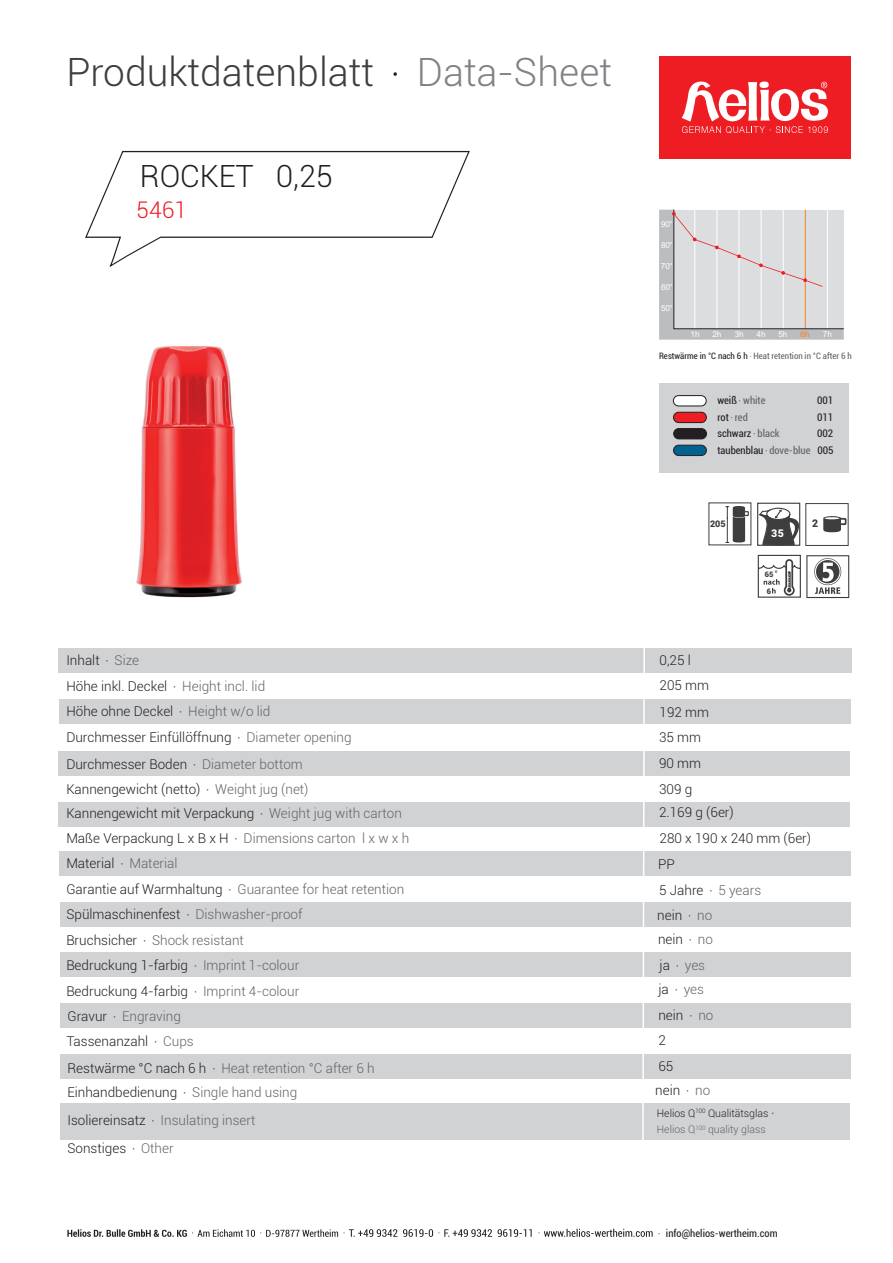
<style>
.page{position:relative;width:893px;height:1263px;background:#fff}
.page>*{position:absolute;margin:0;border:0;box-sizing:border-box;transform-origin:0 0}
.t1{font:300 39px "Roboto";color:#3e3e3f}
.t2{font:300 30.6px "Roboto";color:#231f20}
.t3{font:300 22.95px "Roboto";color:#ee1d23}
.t4{font:300 13.5px/25.2px "Roboto";color:#231f20}
.t5{font:300 13.5px/23.7px "Roboto";color:#636366}
.t6{font:condensed 10.5px/16.5px "Roboto";color:#231f20;text-align:right}
.t7{font:300 10.5px/16.2px "Roboto";color:#231f20}
.t8{font:condensed 10.5px "Roboto";color:#636366}
.t9{font:900 10.5px "Roboto";color:#fff}
.t10{font:900 10.5px "Roboto";color:#3e3e3f}
.t11{font:900 9px "Roboto";color:#3e3e3f}
.t12{font:condensed 8.85px "Roboto";color:#636366}
.t13{font:8.25px "Arial";color:#fff}
.t14{font:8.25px "Arial";color:#f58220}
.t15{font:900 7.5px "Roboto";color:#3e3e3f}
.s1{font-family:"Myriad Pro";font-weight:400;color:#231f20}
.s2{color:#808285}
.s3{font-family:"Myriad Pro";font-weight:400}
.s4{color:#636366}
.s5{color:#231f20}
.s6{font-family:"Myriad Pro";font-stretch:normal;font-size:9px;color:#231f20}
.s7{font-family:"Myriad Pro";font-stretch:normal;color:#231f20}
.s8{font-family:"Myriad Pro";font-stretch:normal}
.s9{font-family:"Arial";font-weight:400}
.s10{font-family:"Arial";font-stretch:normal;font-size:9px}
</style>
<div class="page">
<svg style="left:67px;top:1229px;width:586px;height:8px"></svg>
<div style="left:659px;top:56px;width:191px;height:103px;background:#ee1d23"></div>
<svg style="left:682px;top:81px;width:146px;height:52px"></svg>
<div style="left:58px;top:648px;width:794px;height:24px;background:#d1d2d4"></div>
<div style="left:59px;top:699px;width:792px;height:25px;background:#d1d2d4"></div>
<div style="left:58px;top:751px;width:792px;height:25px;background:#d1d2d4"></div>
<div style="left:58px;top:802px;width:792px;height:24px;background:#d1d2d4"></div>
<div style="left:59px;top:851px;width:792px;height:25px;background:#d1d2d4"></div>
<div style="left:60px;top:902px;width:791px;height:25px;background:#d1d2d4"></div>
<div style="left:60px;top:952px;width:790px;height:25px;background:#d1d2d4"></div>
<div style="left:60px;top:1003px;width:790px;height:25px;background:#d1d2d4"></div>
<div style="left:60px;top:1054px;width:790px;height:25px;background:#d1d2d4"></div>
<img style="left:136px;top:346px;width:106px;height:252px">
<svg style="left:85px;top:150px;width:385px;height:117px"></svg>
<svg style="left:725px;top:506px;width:24px;height:37px"></svg>
<div style="left:757px;top:503px;width:43px;height:43px;border:1px solid #3e3e3f"></div>
<svg style="left:758px;top:507px;width:42px;height:38px"></svg>
<div style="left:805px;top:503px;width:44px;height:43px;border:1px solid #3e3e3f"></div>
<svg style="left:823px;top:516px;width:23px;height:16px"></svg>
<svg style="left:757px;top:554px;width:92px;height:44px"></svg>
<div style="left:659px;top:383px;width:190px;height:89px;background:#d1d2d4"></div>
<div style="left:673px;top:396px;width:33px;height:10px;background:#fff;border-radius:5px"></div>
<div style="left:673px;top:395px;width:33px;height:11px;border:1px solid #231f20;border-radius:5px"></div>
<div style="left:673px;top:412px;width:33px;height:11px;background:#ee1d23;border-radius:5px"></div>
<div style="left:673px;top:412px;width:34px;height:11px;border:1px solid #231f20;border-radius:5px"></div>
<div style="left:674px;top:429px;width:32px;height:10px;background:#231f20;border-radius:5px"></div>
<div style="left:673px;top:428px;width:34px;height:11px;border:1px solid #231f20;border-radius:5px"></div>
<div style="left:673px;top:445px;width:33px;height:11px;background:#01618f;border-radius:5px"></div>
<div style="left:673px;top:445px;width:34px;height:11px;border:1px solid #231f20;border-radius:5px"></div>
<svg style="left:659px;top:209px;width:185px;height:131px;background:#d6d5d6"></svg>
<div style="left:60px;top:1103px;width:790px;height:36px;background:#d1d2d4"></div>
<svg style="left:641px;top:648px;width:5px;height:492px"></svg>
<h1 class="t1" style="left:66px;top:45px;width:547px">Produktdatenblatt <span class="s1">.</span> <span class="s2">Data-Sheet</span></h1>
<h2 class="t2" style="left:140px;top:155px;width:195px">ROCKET 0,25</h2>
<h3 class="t3" style="left:136px;top:194px;width:52px">5461</h3>
<p class="t4" style="left:66px;top:646px;width:200px;line-height:26.1px">Inhalt <span class="s3">.</span> <span class="s4">Size<br></span>Höhe inkl. Deckel <span class="s3">.</span> <span class="s4">Height incl. lid</span></p>
<p class="t4" style="left:66px;top:698px;width:206px">Höhe ohne Deckel <span class="s3">.</span> <span class="s4">Height w/o lid</span></p>
<p class="t4" style="left:66px;top:724px;width:287px;line-height:26px">Durchmesser Einfüllöffnung <span class="s3">.</span> <span class="s4">Diameter opening<br></span>Durchmesser Boden <span class="s3">.</span> <span class="s4">Diameter bottom<br></span>Kannengewicht (netto) <span class="s3">.</span> <span class="s4">Weight jug (net)</span></p>
<p class="t4" style="left:66px;top:800px;width:344px">Kannengewicht mit Verpackung <span class="s3">.</span> <span class="s4">Weight jug with carton </span>Maße Verpackung L x B x H <span class="s3">.</span> <span class="s4">Dimensions carton l x w x h </span>Material <span class="s3">.</span> <span class="s4">Material<br></span>Garantie auf Warmhaltung <span class="s3">.</span> <span class="s4">Guarantee for heat retention </span>Spülmaschinenfest <span class="s3">.</span> <span class="s4">Dishwasher-proof<br></span>Bruchsicher <span class="s3">.</span> <span class="s4">Shock resistant<br></span>Bedruckung 1-farbig <span class="s3">.</span> <span class="s4">Imprint 1-colour</span></p>
<p class="t4" style="left:66px;top:979px;width:234px">Bedruckung 4-farbig <span class="s3">.</span> <span class="s4">Imprint 4-colour<br></span>Gravur <span class="s3">.</span> <span class="s4">Engraving<br></span>Tassenanzahl <span class="s3">.</span> <span class="s4">Cups</span></p>
<p class="t5" style="left:67px;top:1056px;width:309px"><span class="s5">Restwärme °C nach 6 h</span> <span class="s1">.</span> Heat retention °C after 6 h<br><span class="s5">Einhandbedienung</span> <span class="s1">.</span> Single hand using</p>
<p class="t13" style="left:661px;top:218px;width:13px">90°</p>
<p class="t13" style="left:661px;top:239px;width:13px">80°</p>
<p class="t13" style="left:661px;top:260px;width:13px">70°</p>
<p class="t13" style="left:661px;top:281px;width:13px">60°</p>
<p class="t13" style="left:661px;top:302px;width:13px">50°</p>
<p class="t13" style="left:690px;top:329px;width:11px">1h</p>
<p class="t13" style="left:712px;top:329px;width:11px">2h</p>
<p class="t13" style="left:735px;top:329px;width:11px">3h</p>
<p class="t13" style="left:756px;top:329px;width:11px">4h</p>
<p class="t13" style="left:778px;top:329px;width:11px">5h</p>
<p class="t14" style="left:801px;top:329px;width:11px">6h</p>
<p class="t13" style="left:823px;top:329px;width:11px">7h</p>
<p class="t12" style="left:659px;top:350px;width:194px"><span class="s5">Restwärme in °C nach 6 h</span> <span class="s6">.</span> Heat retention in °C after 6 h</p>
<p class="t8" style="left:717px;top:393px;width:50px"><span class="s5">weiß</span> <span class="s7">.</span> white</p>
<p class="t6" style="left:817px;top:392px;width:18px">001</p>
<p class="t6" style="left:717px;top:408px;width:32px">rot <span class="s8">.</span> <span class="s4">red</span></p>
<p class="t6" style="left:817px;top:408px;width:18px">011</p>
<p class="t6" style="left:717px;top:425px;width:64px">schwarz <span class="s8">.</span> <span class="s4">black</span></p>
<p class="t6" style="left:717px;top:425px;width:118px">002<br>taubenblau <span class="s8">.</span> <span class="s4">dove-blue</span> 005</p>
<p class="t11" style="left:710px;top:518px;width:17px">205</p>
<p class="t4" style="left:659px;top:647px;width:51px">0,25 l<br>205 mm</p>
<p class="t9" style="left:771px;top:526px;width:14px">35</p>
<p class="t15" style="left:765px;top:569px;width:10px">65</p>
<p class="t15" style="left:767px;top:586px;width:6px">6</p>
<p class="t10" style="left:812px;top:516px;width:8px">2</p>
<p class="t4" style="left:659px;top:699px;width:52px;line-height:25.8px">192 mm<br>35 mm<br>90 mm<br>309 g</p>
<p class="t4" style="left:658px;top:799px;width:155px;line-height:26px">2.169 g (6er)<br>280 x 190 x 240 mm (6er)<br>PP</p>
<p class="t4" style="left:659px;top:877px;width:104px">5 Jahre <span class="s3">.</span> <span class="s4">5 years</span></p>
<p class="t4" style="left:657px;top:903px;width:57px;line-height:23.5px">nein <span class="s3">.</span> <span class="s4">no </span>nein <span class="s3">.</span> <span class="s4">no</span></p>
<p class="t5" style="left:658px;top:952px;width:48px;line-height:24.5px"><span class="s5">ja</span> <span class="s1">.</span> yes <span class="s5">ja</span> <span class="s1">.</span> yes</p>
<p class="t4" style="left:658px;top:1002px;width:56px">nein <span class="s3">.</span> <span class="s4">no<br></span>2<br>65</p>
<p class="t4" style="left:655px;top:1077px;width:56px">nein <span class="s3">.</span> <span class="s4">no</span></p>
<p class="t5" style="left:67px;top:1108px;width:190px"><span class="s5">Isoliereinsatz</span> <span class="s1">.</span> Insulating insert</p>
<p class="t7" style="left:657px;top:1105px;width:119px">Helios Q<sup>100</sup> Qualitätsglas <span class="s9">·<br></span><span class="s4">Helios Q</span><sup>100</sup> <span class="s4">quality glass</span></p>
<p class="t4" style="left:67px;top:1135px;width:108px">Sonstiges <span class="s3">.</span> <span class="s4">Other</span></p>
<p class="t6" style="left:658px;top:1224px;width:121px"><span class="s10">·</span> info@helios-wertheim.com</p>
</div>
